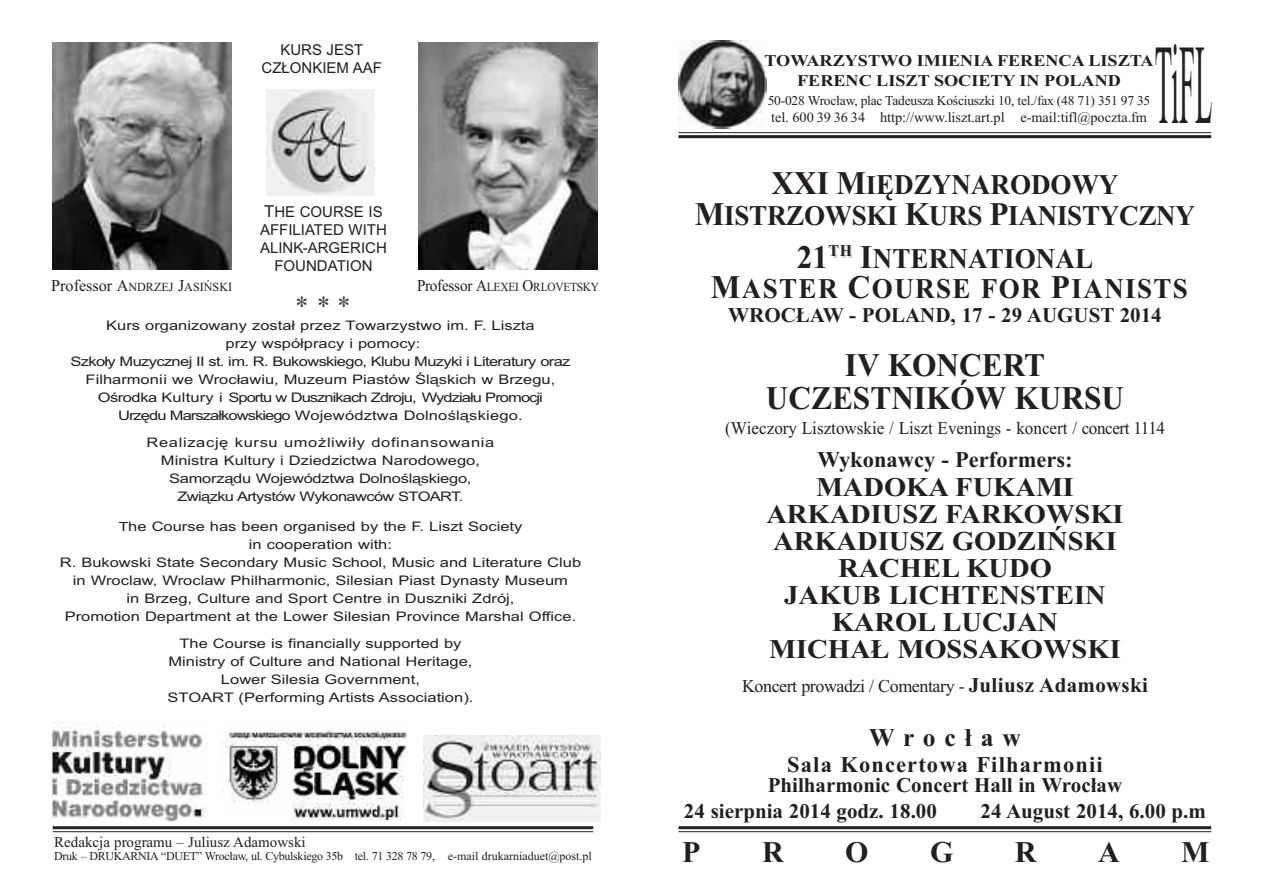
<style>
.page{position:relative;width:1263px;height:893px;background:#fff}
.page>*{position:absolute;margin:0;border:0;box-sizing:border-box;transform-origin:0 0}
.t1{font:114px "Times New Roman";color:#231f20;scale:.25 1}
.t2{font:700 33px/33px "Times New Roman";color:#231f20;text-align:center;scale:.95 1}
.t3{font:700 30px "Times New Roman";color:#231f20}
.t4{font:700 28.5px/31.5px "Times New Roman";color:#231f20;text-align:center;scale:.95 1}
.t5{font:700 28.5px/30px "Times New Roman";letter-spacing:.05em;color:#231f20;text-align:center;scale:.95 1}
.t6{font:700 27px/27px "Times New Roman";color:#231f20;text-align:center;scale:1.05 1}
.t7{font:27px "Times New Roman";color:#3e3e3f}
.t8{font:700 25.5px "Times New Roman";letter-spacing:.35em;color:#231f20}
.t9{font:700 22.5px "Times New Roman";letter-spacing:.05em;color:#231f20}
.t10{font:700 22.5px "Times New Roman";color:#231f20}
.t11{font:700 21px/26.2px "Times New Roman";color:#231f20}
.t12{font:18px "Times New Roman";color:#231f20;scale:.95 1}
.t13{font:18px "Times New Roman";letter-spacing:-.025em;color:#231f20}
.t14{font:700 16.5px/19.5px "Times New Roman";color:#231f20;text-align:center;scale:1.1 1}
.t15{font:15px/18px "Arial";color:#231f20;text-align:center}
.t16{font:15px "Times New Roman";color:#231f20}
.t17{font:14.25px "Times New Roman";color:#231f20}
.t18{font:13.5px "Times New Roman";letter-spacing:-.015em;color:#231f20}
.t19{font:13.2px/18px "Arial";color:#231f20;text-align:center;scale:1.25 1}
.t20{font:12.3px "Times New Roman";letter-spacing:-.02em;color:#231f20;scale:.92 1}
.t21{font:12.3px "Times New Roman";color:#231f20}
.t22{font:12px "Times New Roman";letter-spacing:-.025em;color:#231f20}
.s1{font-size:16.5px}
.s2{font-size:12.6px}
.s3{font-size:33px}
.s4{font-size:27px}
.s5{font-weight:700;font-size:21px}
</style>
<div class="page">
<hr style="left:53px;top:826px;width:540px;height:3px;background:#231f20">
<hr style="left:53px;top:831px;width:540px;height:1px;background:#231f20">
<img style="left:418px;top:43px;width:179px;height:227px">
<img style="left:53px;top:43px;width:178px;height:227px">
<img style="left:220px;top:729px;width:187px;height:90px">
<img style="left:424px;top:735px;width:176px;height:87px">
<img style="left:51px;top:722px;width:156px;height:100px">
<img style="left:266px;top:89px;width:108px;height:107px">
<svg style="left:678px;top:133px;width:93px;height:6px"></svg>
<img style="left:678px;top:40px;width:89px;height:89px">
<hr style="left:678px;top:132px;width:533px;height:1px;background:#231f20">
<hr style="left:678px;top:135px;width:533px;height:3px;background:#231f20">
<hr style="left:678px;top:826px;width:533px;height:3px;background:#231f20">
<hr style="left:678px;top:831px;width:533px;height:1px;background:#231f20">
<p class="t15" style="left:262px;top:41px;width:122px">KURS JEST<br>CZŁONKIEM AAF</p>
<p class="t15" style="left:260px;top:202px;width:128px"><span class="s1">T</span>HE COURSE IS<br>AFFILIATED WITH<br>ALINK-ARGERICH<br>FOUNDATION</p>
<p class="t21" style="left:51px;top:279px;width:182px"><span class="s1">Professor A</span>NDRZEJ <span class="s1">J</span>ASIŃSKI</p>
<p class="t20" style="left:417px;top:279px;width:199px"><span class="s1">Professor A</span>LEXEI <span class="s1">O</span>RLOVETSKY</p>
<h3 class="t7" style="left:295px;top:290px;width:57px">***</h3>
<p class="t19" style="left:70px;top:317px;width:402px">Kurs organizowany został przez Towarzystwo im. F. Liszta<br>przy współpracy i pomocy:<br>Szkoły Muzycznej II st. im. R. Bukowskiego, Klubu Muzyki i Literatury oraz Filharmonii we Wrocławiu, Muzeum Piastów Śląskich w Brzegu, Ośrodka Kultury i Sportu w Dusznikach Zdroju, Wydziału Promocji<br>Urzędu Marszałkowskiego Województwa Dolnośląskiego.</p>
<p class="t19" style="left:147px;top:434px;width:280px">Realizację kursu umożliwiły dofinansowania Ministra Kultury i Dziedzictwa Narodowego, Samorządu Województwa Dolnośląskiego, Związku Artystów Wykonawców STOART.</p>
<p class="t19" style="left:60px;top:518px;width:419px"><span class="s2">T</span>he Course has been organised by the F. Liszt Society<br>in cooperation with:<br>R. Bukowski State Secondary Music School, Music and Literature Club in Wroclaw, Wroclaw Philharmonic, Silesian Piast Dynasty Museum<br>in Brzeg, Culture and Sport Centre in Duszniki Zdrój,<br>Promotion Department at the Lower Silesian Province Marshal Office.</p>
<p class="t19" style="left:168px;top:635px;width:246px">The Course is financially supported by Ministry of Culture and National Heritage, Lower Silesia Government,<br>STOART (Performing Artists Association).</p>
<p class="t16" style="left:54px;top:833px;width:253px">Redakcja programu – Juliusz Adamowski</p>
<p class="t22" style="left:54px;top:849px;width:539px">Druk – DRUKARNIA “DUET” Wrocław, ul. Cybulskiego 35b tel. 71 328 78 79, e-mail drukarniaduet@post.pl</p>
<h1 class="t1" style="left:1155px;top:17px;width:232px">TiFL</h1>
<p class="t14" style="left:764px;top:51px;width:355px">TOWARZYSTWO IMIENIA FERENCA LISZTA<br>FERENC LISZT SOCIETY IN POLAND</p>
<p class="t18" style="left:768px;top:93px;width:384px">50-028 Wrocław, plac Tadeusza Kościuszki 10, tel./fax (48 71) 351 97 35</p>
<p class="t17" style="left:771px;top:109px;width:377px">tel. 600 39 36 34 http://www.liszt.art.pl e-mail:tifl@poczta.fm</p>
<h3 class="t4" style="left:695px;top:168px;width:528px"><span class="s3">XXI M</span><span class="s4">I</span>ĘDZYNARODOWY<br><span class="s3">M</span>ISTRZOWSKI <span class="s3">K</span>URS <span class="s3">P</span>IANISTYCZNY</h3>
<h3 class="t5" style="left:711px;top:243px;width:504px"><span class="s3">21</span><sup>TH</sup> <span class="s3">I</span>NTERNATIONAL<br><span class="s3">M</span>ASTER <span class="s3">C</span>OURSE FOR <span class="s3">P</span>IANISTS</h3>
<h3 class="t11" style="left:728px;top:301px;width:435px">WROCŁAW - POLAND, 17 - 29 AUGUST 2014</h3>
<h2 class="t2" style="left:766px;top:348px;width:379px">IV KONCERT<br>UCZESTNIKÓW KURSU</h2>
<h3 class="t12" style="left:725px;top:417px;width:465px">(Wieczory Lisztowskie / Liszt Evenings - koncert / concert 1114</h3>
<h3 class="t10" style="left:817px;top:446px;width:257px">Wykonawcy - Performers:</h3>
<h3 class="t6" style="left:766px;top:473px;width:342px">MADOKA FUKAMI<br>ARKADIUSZ FARKOWSKI<br>ARKADIUSZ GODZIŃSKI<br>RACHEL KUDO<br>JAKUB LICHTENSTEIN<br>KAROL LUCJAN<br>MICHAŁ MOSSAKOWSKI</h3>
<h3 class="t13" style="left:742px;top:675px;width:407px">Koncert prowadzi / Comentary - <span class="s5">Juliusz Adamowski</span></h3>
<h3 class="t8" style="left:869px;top:722px;width:153px">Wrocław</h3>
<h3 class="t9" style="left:787px;top:751px;width:317px">Sala Koncertowa Filharmonii</h3>
<h3 class="t11" style="left:684px;top:772px;width:440px;text-indent:84px">Philharmonic Concert Hall in Wrocław<br>24 sierpnia 2014 godz. 18.00</h3>
<h3 class="t11" style="left:980px;top:798px;width:227px">24 August 2014, 6.00 p.m</h3>
<h3 class="t3" style="left:682px;top:834px;width:20px">P</h3>
<h3 class="t3" style="left:762px;top:834px;width:23px">R</h3>
<h3 class="t3" style="left:845px;top:834px;width:25px">O</h3>
<h3 class="t3" style="left:930px;top:834px;width:25px">G</h3>
<h3 class="t3" style="left:1015px;top:834px;width:23px">R</h3>
<h3 class="t3" style="left:1098px;top:834px;width:23px">A</h3>
<h3 class="t3" style="left:1181px;top:834px;width:30px">M</h3>
</div>
